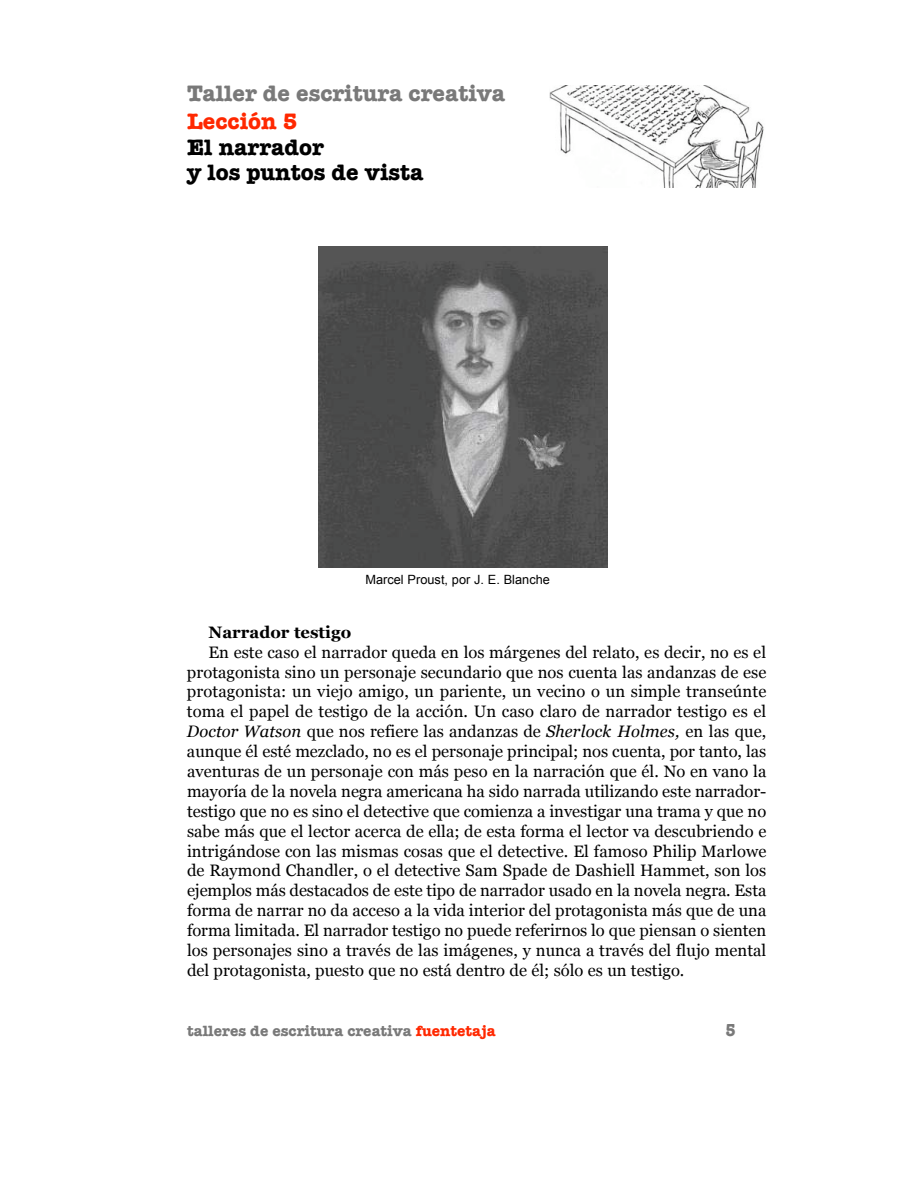
<style>
.page{position:relative;width:918px;height:1188px;background:#fff}
.page>*{position:absolute;margin:0;border:0;box-sizing:border-box;transform-origin:0 0}
.t1{font:700 22.95px/25.3px "American Typewriter";color:#000}
.t2{font:700 22.95px "American Typewriter";color:#797979}
.t3{font:700 22.95px "American Typewriter";color:#ff2800}
.t4{font:700 17.85px "American Typewriter";color:#797979;scale:.9 1}
.t5{font:16.5px/20px "Georgia";color:#000;text-align:justify}
.t6{font:700 16.5px "Georgia";color:#000}
.t7{font:700 15.3px "American Typewriter";color:#797979}
.t8{font:12.75px "Arial";color:#000}
.s1{font-style:italic}
.s2{color:#ff2800}
</style>
<div class="page">
<img style="left:549px;top:86px;width:215px;height:102px">
<img style="left:319px;top:246px;width:289px;height:322px">
<h1 class="t2" style="left:187px;top:80px;width:320px">Taller de escritura creativa</h1>
<h1 class="t3" style="left:187px;top:107px;width:112px">Lección 5</h1>
<h1 class="t1" style="left:187px;top:134px;width:238px">El narrador<br>y los puntos de vista</h1>
<p class="t8" style="left:365px;top:572px;width:186px">Marcel Proust, por J. E. Blanche</p>
<p class="t6" style="left:208px;top:623px;width:144px">Narrador testigo</p>
<p class="t5" style="left:187px;top:642px;width:581px;text-indent:21px">En este caso el narrador queda en los márgenes del relato, es decir, no es el protagonista sino un personaje secundario que nos cuenta las andanzas de ese protagonista: un viejo amigo, un pariente, un vecino o un simple transeúnte toma el papel de testigo de la acción. Un caso claro de narrador testigo es el <span class="s1">Doctor Watson</span> que nos refiere las andanzas de <span class="s1">Sherlock Holmes,</span> en las que, aunque él esté mezclado, no es el personaje principal; nos cuenta, por tanto, las aventuras de un personaje con más peso en la narración que él. No en vano la mayoría de la novela negra americana ha sido narrada utilizando este narrador&shy;testigo que no es sino el detective que comienza a investigar una trama y que no sabe más que el lector acerca de ella; de esta forma el lector va descubriendo e intrigándose con las mismas cosas que el detective. El famoso Philip Marlowe de Raymond Chandler, o el detective Sam Spade de Dashiell Hammet, son los ejemplos más destacados de este tipo de narrador usado en la novela negra. Esta forma de narrar no da acceso a la vida interior del protagonista más que de una forma limitada. El narrador testigo no puede referirnos lo que piensan o sienten los personajes sino a través de las imágenes, y nunca a través del flujo mental del protagonista, puesto que no está dentro de él; sólo es un testigo.</p>
<p class="t7" style="left:187px;top:1022px;width:310px">talleres de escritura creativa <span class="s2">fuentetaja</span></p>
<p class="t4" style="left:726px;top:1019px;width:13px">5</p>
</div>
